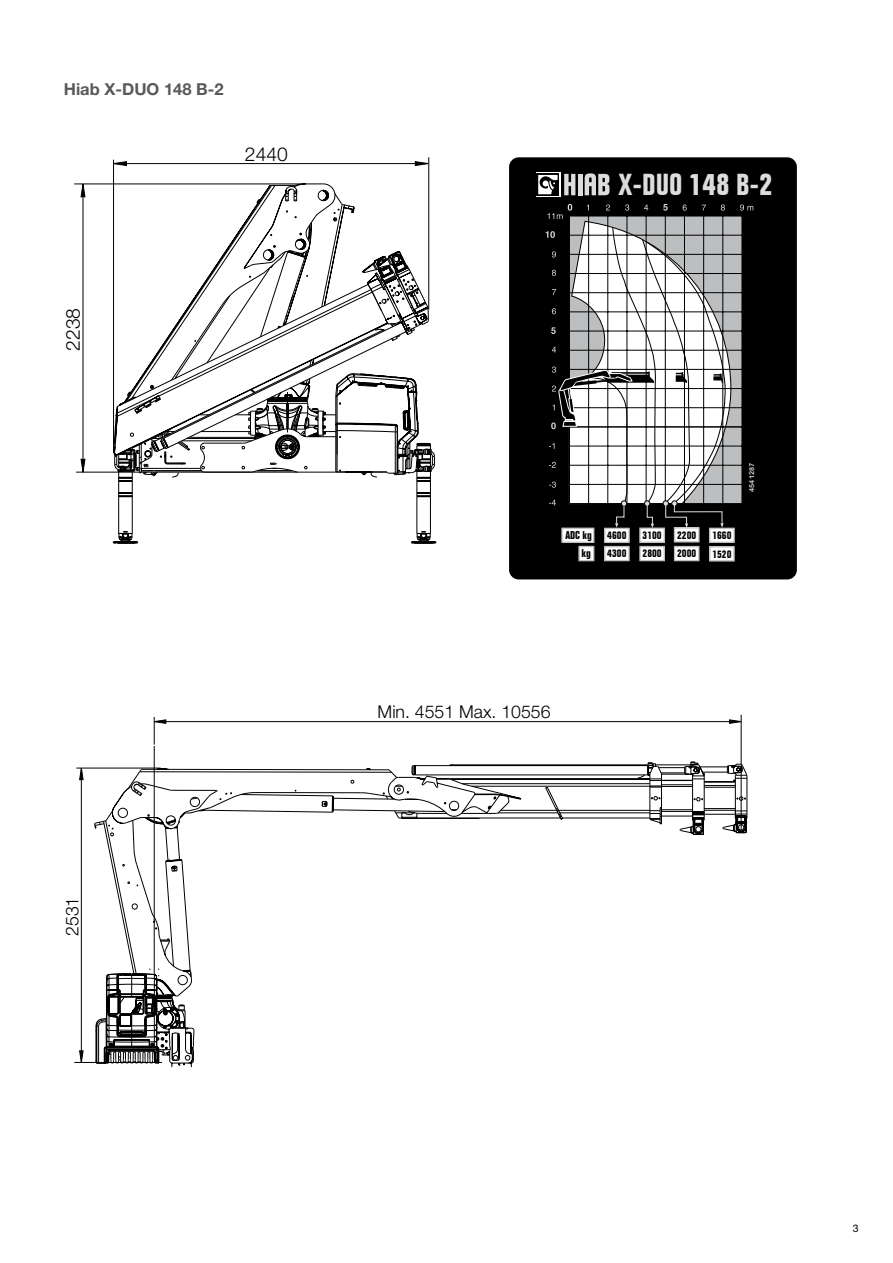
<style>
.page{position:relative;width:893px;height:1263px;background:#fff}
.page>*{position:absolute;margin:0;border:0;box-sizing:border-box;transform-origin:0 0}
.t1{font:700 condensed 31.2px "Folio BT";color:#dcddde}
.t2{font:300 19.2px "Helvetica Neue LT Std";color:#000}
.t3{font:300 17.7px "Helvetica Neue LT Std";color:#000}
.t4{font:700 16.5px "Helvetica Neue LT Std";color:#58595b}
.t5{font:700 condensed 10.95px/18.1px "Folio BT";color:#000}
.t6{font:10.5px "Helvetica Neue LT Std";color:#000}
.t7{font:6.75px "Arial Rounded MT Bold";color:#dcddde}
.s1{font-size:29.55px}
</style>
<div class="page">
<div style="left:509px;top:157px;width:288px;height:422px;background:#000;border-radius:10px"></div>
<div style="left:569px;top:216px;width:173px;height:287px;background:#bcbec0"></div>
<svg style="left:568px;top:157px;width:164px;height:327px"></svg>
<hr style="left:569px;top:216px;width:173px;height:1px;background:#000">
<hr style="left:569px;top:235px;width:173px;height:1px;background:#000">
<hr style="left:569px;top:254px;width:173px;height:1px;background:#000">
<hr style="left:569px;top:273px;width:173px;height:1px;background:#000">
<hr style="left:569px;top:292px;width:173px;height:1px;background:#000">
<hr style="left:569px;top:312px;width:173px;height:1px;background:#000">
<hr style="left:569px;top:331px;width:173px;height:1px;background:#000">
<hr style="left:569px;top:350px;width:173px;height:1px;background:#000">
<hr style="left:569px;top:369px;width:173px;height:1px;background:#000">
<hr style="left:569px;top:388px;width:173px;height:1px;background:#000">
<hr style="left:569px;top:407px;width:173px;height:1px;background:#000">
<hr style="left:569px;top:427px;width:173px;height:1px;background:#000">
<hr style="left:569px;top:446px;width:173px;height:1px;background:#000">
<hr style="left:569px;top:465px;width:173px;height:1px;background:#000">
<hr style="left:569px;top:484px;width:173px;height:1px;background:#000">
<hr style="left:722px;top:216px;width:1px;height:287px;background:#000">
<hr style="left:703px;top:216px;width:1px;height:287px;background:#000">
<hr style="left:684px;top:216px;width:1px;height:287px;background:#000">
<hr style="left:665px;top:216px;width:1px;height:287px;background:#000">
<hr style="left:646px;top:216px;width:1px;height:287px;background:#000">
<hr style="left:627px;top:216px;width:1px;height:287px;background:#000">
<hr style="left:607px;top:216px;width:1px;height:287px;background:#000">
<hr style="left:588px;top:216px;width:1px;height:287px;background:#000">
<hr style="left:569px;top:216px;width:1px;height:287px;background:#000">
<svg style="left:587px;top:204px;width:61px;height:7px"></svg>
<svg style="left:663px;top:204px;width:5px;height:7px"></svg>
<svg style="left:683px;top:204px;width:70px;height:7px"></svg>
<svg style="left:547px;top:204px;width:25px;height:15px"></svg>
<hr style="left:569px;top:426px;width:173px;height:1px;background:#000">
<div style="left:640px;top:546px;width:24px;height:15px;background:#fff"></div>
<div style="left:639px;top:546px;width:26px;height:15px;border:1px solid #bcbec0"></div>
<div style="left:640px;top:528px;width:24px;height:14px;background:#fff"></div>
<div style="left:639px;top:527px;width:26px;height:16px;border:1px solid #bcbec0"></div>
<div style="left:605px;top:546px;width:24px;height:15px;background:#fff"></div>
<div style="left:604px;top:546px;width:26px;height:15px;border:1px solid #bcbec0"></div>
<div style="left:605px;top:528px;width:24px;height:14px;background:#fff"></div>
<div style="left:604px;top:528px;width:26px;height:15px;border:1px solid #bcbec0"></div>
<div style="left:675px;top:546px;width:24px;height:15px;background:#fff"></div>
<div style="left:674px;top:546px;width:25px;height:15px;border:1px solid #bcbec0"></div>
<div style="left:674px;top:528px;width:25px;height:14px;background:#fff"></div>
<div style="left:674px;top:527px;width:26px;height:15px;border:1px solid #bcbec0"></div>
<div style="left:579px;top:546px;width:15px;height:15px;background:#fff"></div>
<div style="left:578px;top:546px;width:16px;height:15px;border:1px solid #bcbec0"></div>
<div style="left:562px;top:528px;width:32px;height:14px;background:#fff"></div>
<div style="left:561px;top:528px;width:33px;height:15px;border:1px solid #bcbec0"></div>
<div style="left:710px;top:547px;width:24px;height:14px;background:#fff"></div>
<div style="left:709px;top:546px;width:26px;height:15px;border:1px solid #bcbec0"></div>
<div style="left:710px;top:528px;width:24px;height:14px;background:#fff"></div>
<div style="left:709px;top:528px;width:26px;height:15px;border:1px solid #bcbec0"></div>
<svg style="left:564px;top:174px;width:11px;height:21px"></svg>
<svg style="left:585px;top:173px;width:24px;height:22px"></svg>
<svg style="left:538px;top:174px;width:19px;height:21px"></svg>
<svg style="left:538px;top:175px;width:20px;height:19px"></svg>
<hr style="left:578px;top:174px;width:4px;height:21px;background:#dcddde">
<svg style="left:546px;top:226px;width:180px;height:302px"></svg>
<svg style="left:74px;top:157px;width:356px;height:316px"></svg>
<svg style="left:117px;top:183px;width:319px;height:360px"></svg>
<svg style="left:74px;top:714px;width:668px;height:349px"></svg>
<svg style="left:108px;top:763px;width:639px;height:47px"></svg>
<svg style="left:192px;top:810px;width:555px;height:239px"></svg>
<svg style="left:94px;top:783px;width:98px;height:281px"></svg>
<svg style="left:106px;top:824px;width:629px;height:243px"></svg>
<h3 class="t4" style="left:64px;top:79px;width:161px">Hiab X-DUO 148 B-2</h3>
<h2 class="t2" style="left:245px;top:142px;width:44px">2440</h2>
<h2 class="t2" style="left:61px;top:351px;width:44px;rotate:-90deg">2238</h2>
<h3 class="t3" style="left:61px;top:936px;width:41px;rotate:-90deg">2531</h3>
<h1 class="t1" style="left:619px;top:165px;width:156px"><span class="s1">X</span>-<span class="s1">DUO</span> 148 <span class="s1">B</span>-2</h1>
<p class="t5" style="left:565px;top:526px;width:28px">ADC kg</p>
<p class="t5" style="left:607px;top:526px;width:21px">4600</p>
<p class="t5" style="left:582px;top:544px;width:11px">kg</p>
<p class="t5" style="left:607px;top:544px;width:21px">4300</p>
<p class="t5" style="left:642px;top:526px;width:21px">3100<br>2800</p>
<p class="t5" style="left:677px;top:526px;width:21px">2200<br>2000</p>
<p class="t5" style="left:712px;top:526px;width:21px">1660<br>1520</p>
<p class="t7" style="left:748px;top:492px;width:31px;rotate:-90deg">454 1287</p>
<h3 class="t3" style="left:378px;top:701px;width:174px">Min. 4551 Max. 10556</h3>
<p class="t6" style="left:853px;top:1221px;width:7px">3</p>
</div>
